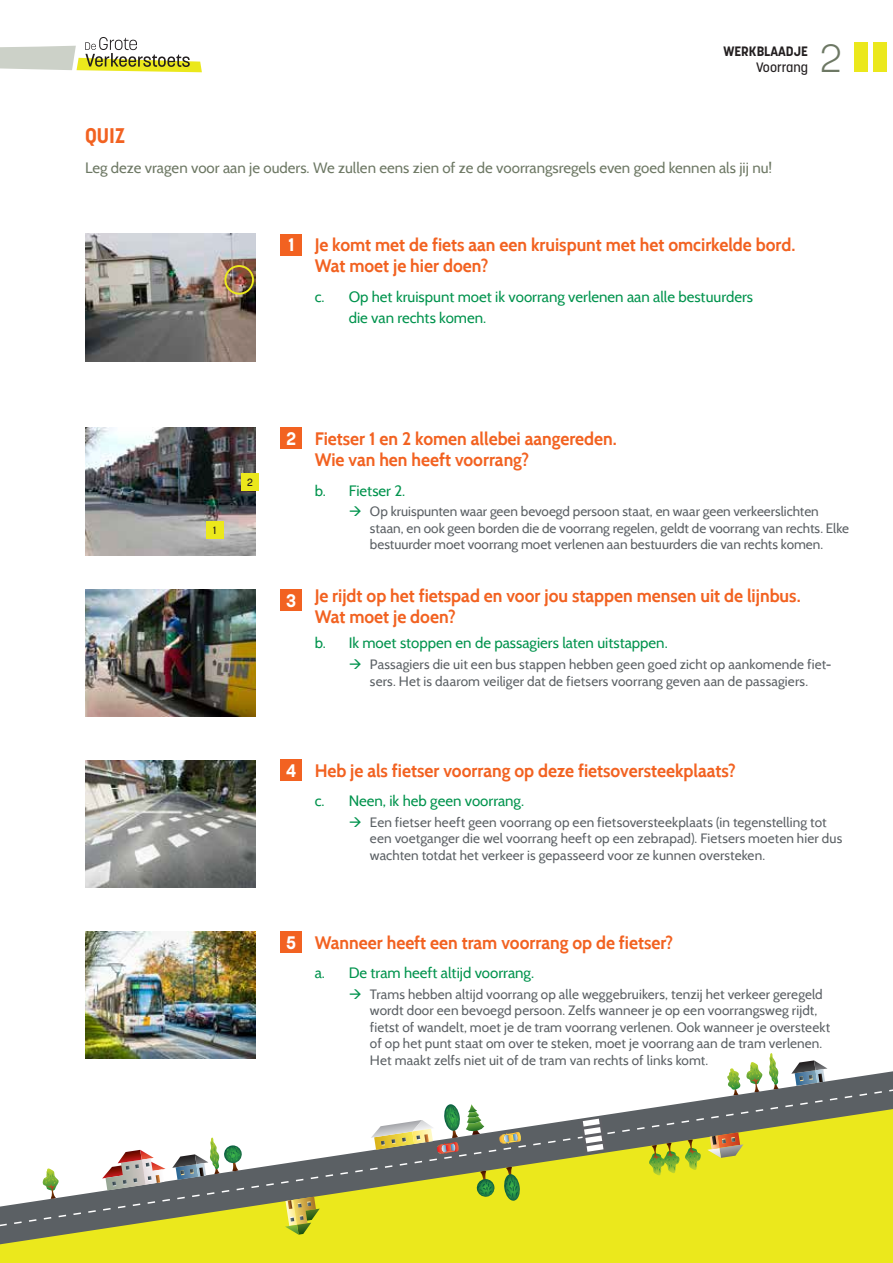
<style>
.page{position:relative;width:893px;height:1263px;background:#fff}
.page>*{position:absolute;margin:0;border:0;box-sizing:border-box;transform-origin:0 0}
.t1{font:300 39px "Korolev";color:#6d7864}
.t2{font:700 21px "Korolev";color:#f26221}
.t3{font:700 18px/21px "Cabin";color:#f26221}
.t4{font:700 18px "Korolev";color:#fff}
.t5{font:15px/21px "Cabin";color:#00934d}
.t6{font:15px "Cabin";color:#6d7864}
.t7{font:13.5px/16.5px "Cabin";letter-spacing:.01em;color:#5b6064}
.t8{font:700 13.5px "Korolev";color:#231f20}
.t9{font:500 13.5px "Korolev";color:#231f20}
.t10{font:500 10.5px "Korolev";color:#231f20}
.s1{color:#00934d}
</style>
<div class="page">
<div style="left:0;top:1250px;width:893px;height:13px;background:#ebe81c"></div>
<div style="left:873px;top:43px;width:13px;height:29px;background:#ebe81c"></div>
<div style="left:854px;top:43px;width:13px;height:29px;background:#ebe81c"></div>
<svg style="left:0;top:37px;width:202px;height:35px"></svg>
<svg style="left:0;top:1053px;width:893px;height:197px"></svg>
<svg style="left:0;top:1083px;width:893px;height:153px"></svg>
<svg style="left:580px;top:1117px;width:26px;height:36px"></svg>
<svg style="left:707px;top:1132px;width:36px;height:26px"></svg>
<svg style="left:285px;top:1197px;width:35px;height:37px"></svg>
<svg style="left:102px;top:1150px;width:64px;height:40px"></svg>
<svg style="left:476px;top:1171px;width:19px;height:26px"></svg>
<svg style="left:503px;top:1167px;width:18px;height:34px"></svg>
<svg style="left:43px;top:1168px;width:16px;height:31px"></svg>
<svg style="left:649px;top:1139px;width:52px;height:36px;background:#aebd29"></svg>
<svg style="left:172px;top:1137px;width:70px;height:43px"></svg>
<img style="left:371px;top:1104px;width:113px;height:50px">
<svg style="left:499px;top:1132px;width:22px;height:12px"></svg>
<img style="left:85px;top:234px;width:170px;height:127px">
<img style="left:85px;top:428px;width:170px;height:127px">
<img style="left:85px;top:589px;width:170px;height:128px">
<img style="left:85px;top:760px;width:170px;height:128px">
<img style="left:85px;top:931px;width:170px;height:128px">
<div style="left:224px;top:265px;width:30px;height:30px;border:2px solid #ebe81c;border-radius:50%"></div>
<div style="left:206px;top:522px;width:17px;height:17px;background:#ebe81c"></div>
<div style="left:242px;top:474px;width:17px;height:17px;background:#ebe81c"></div>
<div style="left:281px;top:234px;width:21px;height:21px;background:#f26221"></div>
<div style="left:281px;top:428px;width:21px;height:21px;background:#f26221"></div>
<div style="left:281px;top:589px;width:21px;height:22px;background:#f26221"></div>
<div style="left:281px;top:759px;width:21px;height:21px;background:#f26221"></div>
<div style="left:281px;top:931px;width:21px;height:21px;background:#f26221"></div>
<p class="t8" style="left:723px;top:43px;width:86px">WERKBLAADJE</p>
<p class="t9" style="left:756px;top:59px;width:53px">Voorrang</p>
<h1 class="t1" style="left:820px;top:34px;width:24px">2</h1>
<h2 class="t2" style="left:85px;top:123px;width:41px">QUIZ</h2>
<p class="t6" style="left:85px;top:158px;width:689px">Leg deze vragen voor aan je ouders. We zullen eens zien of ze de voorrangsregels even goed kennen als jij nu!</p>
<h3 class="t4" style="left:288px;top:234px;width:7px">1</h3>
<h3 class="t3" style="left:315px;top:234px;width:482px">Je komt met de fiets aan een kruispunt met het omcirkelde bord.<br>Wat moet je hier doen?</h3>
<p class="t5" style="left:349px;top:286px;width:406px;text-indent:-34px">c. Op het kruispunt moet ik voorrang verlenen aan alle bestuurders die van rechts komen.</p>
<p class="t10" style="left:213px;top:524px;width:5px">1</p>
<p class="t10" style="left:247px;top:476px;width:7px">2</p>
<h3 class="t4" style="left:286px;top:427px;width:11px">2</h3>
<h3 class="t4" style="left:286px;top:589px;width:11px">3</h3>
<h3 class="t3" style="left:315px;top:428px;width:304px">Fietser 1 en 2 komen allebei aangereden.<br>Wie van hen heeft voorrang?</h3>
<p class="t5" style="left:315px;top:480px;width:92px">b. Fietser 2.</p>
<p class="t7" style="left:370px;top:503px;width:481px;text-indent:-21px"><span class="s1">→</span> Op kruispunten waar geen bevoegd persoon staat, en waar geen verkeerslichten staan, en ook geen borden die de voorrang regelen, geldt de voorrang van rechts. Elke bestuurder moet voorrang moet verlenen aan bestuurders die van rechts komen.</p>
<h3 class="t3" style="left:315px;top:585px;width:487px">Je rijdt op het fietspad en voor jou stappen mensen uit de lijnbus.<br>Wat moet je doen?</h3>
<p class="t5" style="left:315px;top:633px;width:355px">b. Ik moet stoppen en de passagiers laten uitstappen.</p>
<p class="t7" style="left:349px;top:656px;width:484px;text-align:center"><span class="s1">→</span> Passagiers die uit een bus stappen hebben geen goed zicht op aankomende fiet&shy;sers. Het is daarom veiliger dat de fietsers voorrang geven aan de passagiers.</p>
<h3 class="t4" style="left:286px;top:759px;width:12px">4</h3>
<h3 class="t3" style="left:315px;top:760px;width:423px">Heb je als fietser voorrang op deze fietsoversteekplaats?</h3>
<p class="t5" style="left:315px;top:790px;width:211px">c. Neen, ik heb geen voorrang.</p>
<p class="t7" style="left:370px;top:814px;width:474px;text-indent:-21px"><span class="s1">→</span> Een fietser heeft geen voorrang op een fietsoversteekplaats (in tegenstelling tot een voetganger die wel voorrang heeft op een zebrapad). Fietsers moeten hier dus wachten totdat het verkeer is gepasseerd voor ze kunnen oversteken.</p>
<h3 class="t4" style="left:286px;top:931px;width:12px">5</h3>
<h3 class="t3" style="left:315px;top:932px;width:360px">Wanneer heeft een tram voorrang op de fietser?</h3>
<p class="t5" style="left:315px;top:962px;width:221px">a. De tram heeft altijd voorrang.</p>
<p class="t7" style="left:370px;top:986px;width:462px;text-indent:-21px"><span class="s1">→</span> Trams hebben altijd voorrang op alle weggebruikers, tenzij het verkeer geregeld wordt door een bevoegd persoon. Zelfs wanneer je op een voorrangsweg rijdt, fietst of wandelt, moet je de tram voorrang verlenen. Ook wanneer je oversteekt of op het punt staat om over te steken, moet je voorrang aan de tram verlenen.<br>Het maakt zelfs niet uit of de tram van rechts of links komt.</p>
</div>
